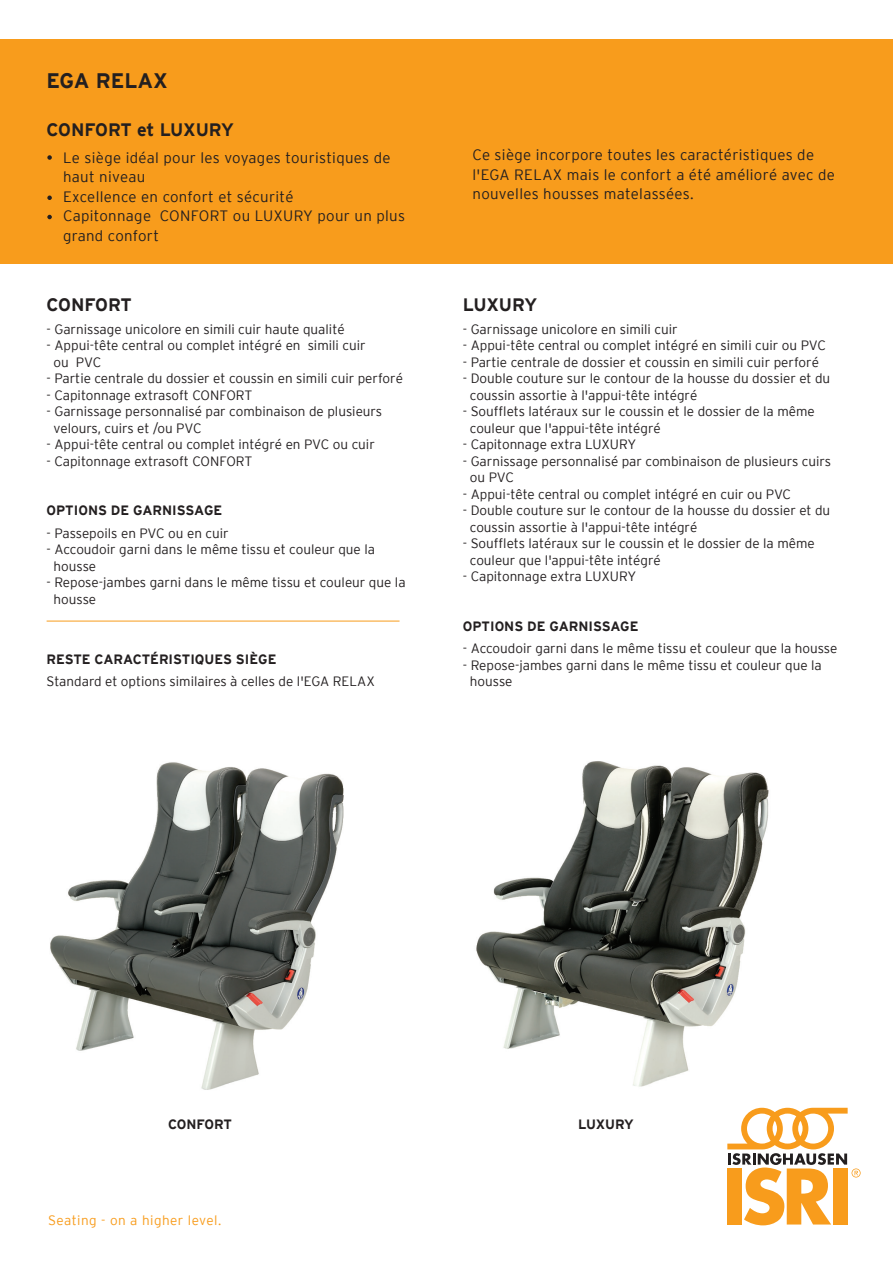
<style>
.page{position:relative;width:893px;height:1263px;background:#fff}
.page>*{position:absolute;margin:0;border:0;box-sizing:border-box;transform-origin:0 0}
.t1{font:700 21px "Interstate";color:#231f20}
.t2{font:700 18px "Interstate";letter-spacing:-.015em;color:#231f20}
.t3{font:300 15px/19.5px "Interstate";letter-spacing:.02em;color:#231f20}
.t4{font:300 13.5px/16.5px "Interstate";color:#231f20}
.t5{font:700 13.5px "Interstate";color:#231f20}
.t6{font:300 13.5px "Interstate";letter-spacing:.035em;color:#f89c1c}
</style>
<div class="page">
<div style="left:0;top:39px;width:893px;height:224px;background:#f89c1c"></div>
<svg style="left:47px;top:155px;width:5px;height:5px"></svg>
<svg style="left:47px;top:195px;width:5px;height:5px"></svg>
<svg style="left:47px;top:215px;width:5px;height:4px"></svg>
<svg style="left:727px;top:1108px;width:134px;height:117px"></svg>
<img style="left:50px;top:762px;width:294px;height:328px">
<img style="left:476px;top:761px;width:293px;height:326px">
<hr style="left:47px;top:621px;width:352px;height:1px;background:#f89c1c">
<h1 class="t1" style="left:47px;top:69px;width:123px">EGA RELAX</h1>
<h2 class="t2" style="left:47px;top:119px;width:189px">CONFORT et LUXURY</h2>
<p class="t3" style="left:63px;top:147px;width:343px">Le siège idéal pour les voyages touristiques de haut niveau<br>Excellence en confort et sécurité<br>Capitonnage CONFORT ou LUXURY pour un plus grand confort</p>
<h2 class="t2" style="left:47px;top:295px;width:87px">CONFORT</h2>
<p class="t4" style="left:47px;top:321px;width:300px">- Garnissage unicolore en simili cuir haute qualité</p>
<p class="t4" style="left:54px;top:337px;width:313px;text-indent:-7px">- Appui-tête central ou complet intégré en simili cuir ou PVC</p>
<p class="t4" style="left:47px;top:370px;width:358px">- Partie centrale du dossier et coussin en simili cuir perforé</p>
<p class="t4" style="left:47px;top:387px;width:207px">- Capitonnage extrasoft CONFORT</p>
<p class="t4" style="left:54px;top:403px;width:330px;text-indent:-7px">- Garnissage personnalisé par combinaison de plusieurs velours, cuirs et /ou PVC</p>
<p class="t4" style="left:47px;top:436px;width:330px">- Appui-tête central ou complet intégré en PVC ou cuir</p>
<p class="t4" style="left:47px;top:453px;width:207px">- Capitonnage extrasoft CONFORT</p>
<p class="t5" style="left:47px;top:503px;width:177px">OPTIONS DE GARNISSAGE</p>
<p class="t4" style="left:47px;top:525px;width:184px">- Passepoils en PVC ou en cuir</p>
<p class="t4" style="left:54px;top:541px;width:323px;text-indent:-7px">- Accoudoir garni dans le même tissu et couleur que la housse</p>
<p class="t4" style="left:54px;top:574px;width:353px;text-indent:-7px">- Repose-jambes garni dans le même tissu et couleur que la housse</p>
<p class="t5" style="left:47px;top:652px;width:231px">RESTE CARACTÉRISTIQUES SIÈGE</p>
<p class="t4" style="left:47px;top:673px;width:330px">Standard et options similaires à celles de l'EGA RELAX</p>
<p class="t3" style="left:472px;top:145px;width:364px">Ce siège incorpore toutes les caractéristiques de l'EGA RELAX mais le confort a été amélioré avec de nouvelles housses matelassées.</p>
<h2 class="t2" style="left:463px;top:295px;width:76px">LUXURY</h2>
<p class="t4" style="left:463px;top:321px;width:216px">- Garnissage unicolore en simili cuir</p>
<p class="t4" style="left:463px;top:337px;width:365px">- Appui-tête central ou complet intégré en simili cuir ou PVC</p>
<p class="t4" style="left:463px;top:354px;width:358px">- Partie centrale de dossier et coussin en simili cuir perforé</p>
<p class="t4" style="left:470px;top:370px;width:362px;text-indent:-7px">- Double couture sur le contour de la housse du dossier et du coussin assortie à l'appui-tête intégré</p>
<p class="t4" style="left:470px;top:403px;width:346px;text-indent:-7px">- Soufflets latéraux sur le coussin et le dossier de la même couleur que l'appui-tête intégré</p>
<p class="t4" style="left:463px;top:436px;width:175px">- Capitonnage extra LUXURY</p>
<p class="t4" style="left:470px;top:453px;width:363px;text-indent:-7px">- Garnissage personnalisé par combinaison de plusieurs cuirs ou PVC</p>
<p class="t4" style="left:463px;top:486px;width:330px">- Appui-tête central ou complet intégré en cuir ou PVC</p>
<p class="t4" style="left:470px;top:502px;width:362px;text-indent:-7px">- Double couture sur le contour de la housse du dossier et du coussin assortie à l'appui-tête intégré</p>
<p class="t4" style="left:470px;top:535px;width:346px;text-indent:-7px">- Soufflets latéraux sur le coussin et le dossier de la même couleur que l'appui-tête intégré</p>
<p class="t4" style="left:463px;top:568px;width:175px">- Capitonnage extra LUXURY</p>
<p class="t5" style="left:463px;top:618px;width:177px">OPTIONS DE GARNISSAGE</p>
<p class="t4" style="left:463px;top:640px;width:376px">- Accoudoir garni dans le même tissu et couleur que la housse</p>
<p class="t4" style="left:470px;top:657px;width:353px;text-indent:-7px">- Repose-jambes garni dans le même tissu et couleur que la housse</p>
<p class="t5" style="left:168px;top:1116px;width:65px">CONFORT</p>
<p class="t5" style="left:578px;top:1116px;width:57px">LUXURY</p>
<p class="t6" style="left:48px;top:1212px;width:175px">Seating - on a higher level.</p>
</div>
